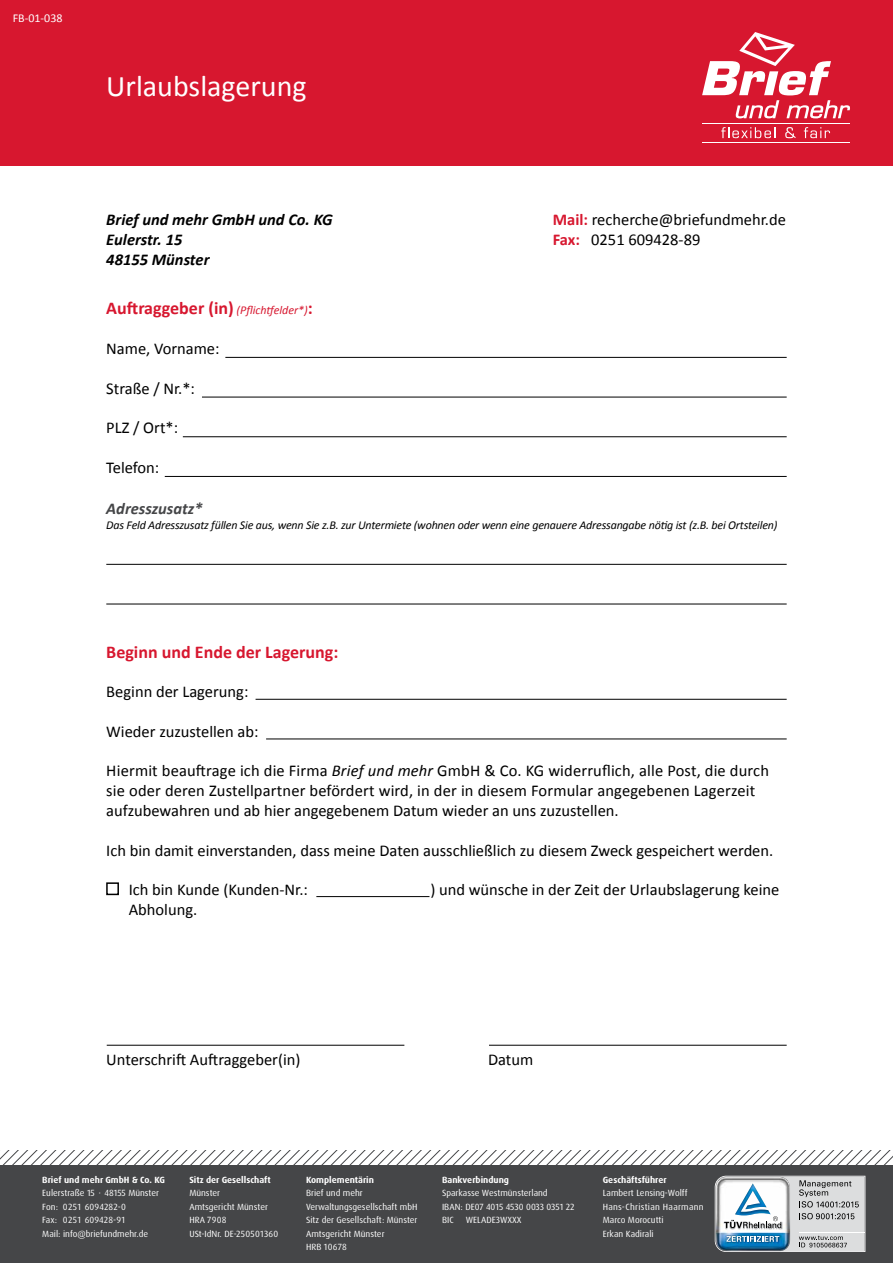
<style>
.page{position:relative;width:893px;height:1263px;background:#fff}
.page>*{position:absolute;margin:0;border:0;box-sizing:border-box;transform-origin:0 0}
.t1{font:30px "Calibri";color:#fff}
.t2{font:700 18px "Calibri";color:#d7172f}
.t3{font:16.5px/19.8px "Calibri";color:#000}
.t4{font:italic 700 16.5px/19.8px "Calibri";color:#000}
.t5{font:italic 700 16.5px "Calibri";color:#454648}
.t6{font:italic 12px "Calibri";letter-spacing:-.015em;color:#000}
.t7{font:12px "Calibri";color:#fff}
.t8{font:9px/13.5px "Dax OT";color:#fff}
.t9{font:700 9px "Dax OT";color:#fff}
.s1{font-weight:700;color:#d7172f}
.s2{font-weight:400;font-style:italic;font-size:12px}
.s3{font-style:italic}
</style>
<div class="page">
<div style="left:0;top:1165px;width:893px;height:98px;background:#454648"></div>
<svg style="left:0;top:1150px;width:893px;height:15px"></svg>
<div style="left:0;top:0;width:893px;height:166px;background:#d7172f"></div>
<svg style="left:702px;top:32px;width:148px;height:86px"></svg>
<hr style="left:702px;top:124px;width:148px;height:1px;background:#fff">
<hr style="left:702px;top:142px;width:148px;height:1px;background:#fff">
<svg style="left:721px;top:127px;width:54px;height:11px"></svg>
<svg style="left:785px;top:127px;width:11px;height:11px"></svg>
<svg style="left:804px;top:127px;width:26px;height:11px"></svg>
<svg style="left:715px;top:1176px;width:150px;height:76px"></svg>
<hr style="left:183px;top:436px;width:604px;height:1px;background:#000">
<hr style="left:225px;top:357px;width:562px;height:1px;background:#000">
<hr style="left:202px;top:397px;width:585px;height:1px;background:#000">
<hr style="left:165px;top:476px;width:622px;height:1px;background:#000">
<hr style="left:106px;top:564px;width:681px;height:1px;background:#000">
<hr style="left:106px;top:604px;width:681px;height:1px;background:#000">
<hr style="left:256px;top:699px;width:531px;height:1px;background:#000">
<hr style="left:266px;top:738px;width:521px;height:1px;background:#000">
<hr style="left:107px;top:1045px;width:297px;height:1px;background:#000">
<hr style="left:489px;top:1045px;width:298px;height:1px;background:#000">
<div style="left:106px;top:882px;width:13px;height:13px;border:2px solid #000"></div>
<hr style="left:316px;top:896px;width:113px;height:1px;background:#000">
<p class="t7" style="left:13px;top:10px;width:51px">FB-01-038</p>
<h1 class="t1" style="left:106px;top:67px;width:202px">Urlaubslagerung</h1>
<p class="t3" style="left:553px;top:210px;width:235px"><span class="s1">Mail:</span> recherche@briefundmehr.de<br><span class="s1">Fax:</span> 0251 609428-89</p>
<p class="t4" style="left:106px;top:210px;width:228px">Brief und mehr GmbH und Co. KG<br>Eulerstr. 15<br>48155 Münster</p>
<p class="t2" style="left:106px;top:297px;width:208px">Auftraggeber (in) <span class="s2">(Pflichtfelder*)</span>:</p>
<p class="t3" style="left:106px;top:339px;width:115px">Name, Vorname:</p>
<p class="t3" style="left:106px;top:378px;width:90px">Straße / Nr.*:</p>
<p class="t3" style="left:106px;top:418px;width:73px">PLZ / Ort*:</p>
<p class="t3" style="left:106px;top:457px;width:55px">Telefon:</p>
<p class="t5" style="left:106px;top:498px;width:98px">Adresszusatz*</p>
<p class="t6" style="left:106px;top:516px;width:673px">Das Feld Adresszusatz füllen Sie aus, wenn Sie z.B. zur Untermiete (wohnen oder wenn eine genauere Adressangabe nötig ist (z.B. bei Ortsteilen)</p>
<p class="t2" style="left:106px;top:640px;width:234px">Beginn und Ende der Lagerung:</p>
<p class="t3" style="left:106px;top:682px;width:144px">Beginn der Lagerung:</p>
<p class="t3" style="left:106px;top:721px;width:154px">Wieder zuzustellen ab:</p>
<p class="t3" style="left:106px;top:761px;width:664px">Hiermit beauftrage ich die Firma <span class="s3">Brief und mehr</span> GmbH &amp; Co. KG widerruflich, alle Post, die durch sie oder deren Zustellpartner befördert wird, in der in diesem Formular angegebenen Lagerzeit aufzubewahren und ab hier angegebenem Datum wieder an uns zuzustellen.</p>
<p class="t3" style="left:106px;top:840px;width:668px">Ich bin damit einverstanden, dass meine Daten ausschließlich zu diesem Zweck gespeichert werden.</p>
<p class="t3" style="left:129px;top:880px;width:181px">Ich bin Kunde (Kunden-Nr.:</p>
<p class="t3" style="left:430px;top:880px;width:350px">) und wünsche in der Zeit der Urlaubslagerung keine</p>
<p class="t3" style="left:129px;top:900px;width:70px">Abholung.</p>
<p class="t3" style="left:106px;top:1049px;width:196px">Unterschrift Auftraggeber(in)</p>
<p class="t3" style="left:488px;top:1049px;width:47px">Datum</p>
<p class="t9" style="left:42px;top:1174px;width:124px">Brief und mehr GmbH &amp; Co. KG</p>
<p class="t8" style="left:42px;top:1186px;width:118px">Eulerstraße 15 ⋅ 48155 Münster<br>Fon: 0251 6094282-0<br>Fax: 0251 609428-91<br>Mail: info@briefundmehr.de</p>
<p class="t9" style="left:189px;top:1174px;width:83px">Sitz der Gesellschaft</p>
<p class="t8" style="left:189px;top:1186px;width:90px">Münster<br>Amtsgericht Münster<br>HRA 7908<br>USt-IdNr. DE-250501360</p>
<p class="t9" style="left:306px;top:1174px;width:69px">Komplementärin</p>
<p class="t8" style="left:306px;top:1186px;width:113px">Brief und mehr<br>Verwaltungsgesellschaft mbH<br>Sitz der Gesellschaft: Münster<br>Amtsgericht Münster<br>HRB 10678</p>
<p class="t9" style="left:442px;top:1174px;width:69px">Bankverbindung</p>
<p class="t8" style="left:442px;top:1186px;width:134px">Sparkasse Westmünsterland<br>IBAN: DE07 4015 4530 0033 0351 22<br>BIC</p>
<p class="t8" style="left:466px;top:1213px;width:57px">WELADE3WXXX</p>
<p class="t9" style="left:603px;top:1174px;width:65px">Geschäftsführer</p>
<p class="t8" style="left:603px;top:1186px;width:102px">Lambert Lensing-Wolff<br>Hans-Christian Haarmann<br>Marco Morocutti<br>Erkan Kadirali</p>
</div>
